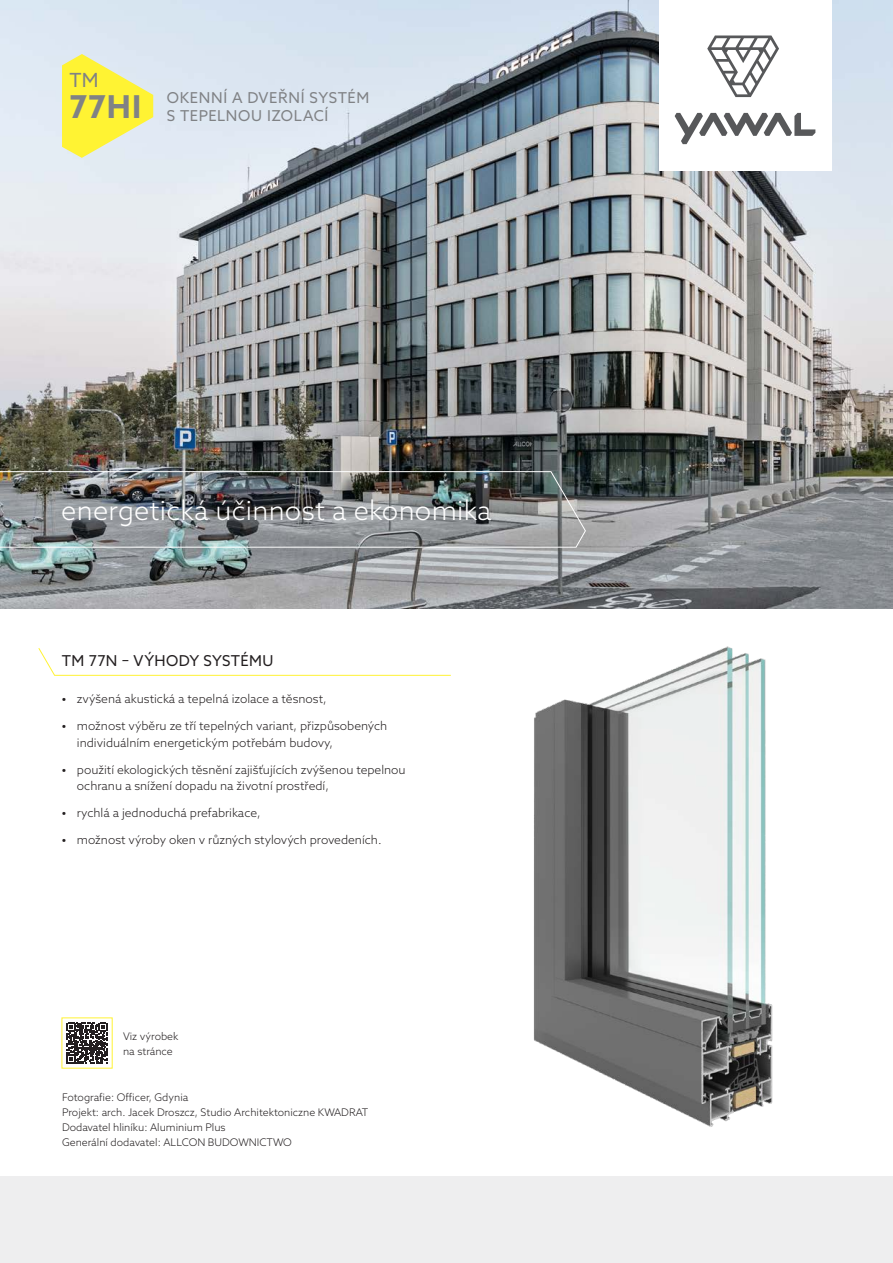
<style>
.page{position:relative;width:893px;height:1263px;background:#fff}
.page>*{position:absolute;margin:0;border:0;box-sizing:border-box;transform-origin:0 0}
.t1{font:700 31.5px "Azo Sans";color:#808285}
.napis_w_ramce_na_obrazku{font:300 27px "Azo Sans";letter-spacing:.01em;color:#fff}
.t2{font:19.5px "Azo Sans";color:#808285}
.napis_obok_diamentu{font:15px "Azo Sans";letter-spacing:.04em;color:#808285}
.zalety_systemu{font:15px "Azo Sans";letter-spacing:.02em;color:#231f20}
.t3{font:300 12px/16.5px "Azo Sans";color:#231f20}
.opis_zdjecia{font:300 10.5px/15px "Azo Sans";color:#231f20}
.s1{font-weight:700}
</style>
<div class="page">
<img style="left:0;top:0;width:893px;height:608px">
<img style="left:0;top:471px;width:586px;height:77px">
<div style="left:659px;top:0;width:172px;height:171px;background:#fff"></div>
<svg style="left:707px;top:36px;width:72px;height:61px"></svg>
<svg style="left:675px;top:113px;width:140px;height:31px"></svg>
<div style="left:0;top:1176px;width:893px;height:87px;background:#eeeeef"></div>
<svg style="left:38px;top:648px;width:413px;height:28px"></svg>
<svg style="left:62px;top:54px;width:91px;height:104px;background:#f4ef72"></svg>
<img style="left:533px;top:646px;width:240px;height:481px">
<svg style="left:67px;top:1023px;width:40px;height:40px"></svg>
<h3 class="t2" style="left:69px;top:68px;width:31px">TM</h3>
<h1 class="t1" style="left:69px;top:86px;width:73px">77HI</h1>
<p class="napis_obok_diamentu" style="left:167px;top:88px;width:204px">OKENNÍ A DVEŘNÍ SYSTÉM</p>
<p class="napis_obok_diamentu" style="left:167px;top:106px;width:163px">S TEPELNOU IZOLACÍ</p>
<p class="napis_w_ramce_na_obrazku" style="left:61px;top:493px;width:432px">energetická účinnost a ekonomika</p>
<p class="zalety_systemu" style="left:62px;top:651px;width:213px">TM 77N – VÝHODY SYSTÉMU</p>
<p class="t3" style="left:62px;top:691px;width:266px"><span class="s1">•</span> zvýšená akustická a tepelná izolace a těsnost,</p>
<p class="t3" style="left:77px;top:718px;width:312px;text-indent:-15px"><span class="s1">•</span> možnost výběru ze tří tepelných variant, přizpůsobených individuálním energetickým potřebám budovy,</p>
<p class="t3" style="left:77px;top:761px;width:330px;text-indent:-15px"><span class="s1">•</span> použití ekologických těsnění zajišťujících zvýšenou tepelnou ochranu a snížení dopadu na životní prostředí,</p>
<p class="t3" style="left:62px;top:805px;width:200px"><span class="s1">•</span> rychlá a jednoduchá prefabrikace,</p>
<p class="t3" style="left:62px;top:832px;width:321px"><span class="s1">•</span> možnost výroby oken v různých stylových provedeních.</p>
<p class="opis_zdjecia" style="left:123px;top:1028px;width:57px">Viz výrobek na stránce</p>
<p class="opis_zdjecia" style="left:62px;top:1090px;width:308px">Fotografie: Officer, Gdynia<br>Projekt: arch. Jacek Droszcz, Studio Architektoniczne KWADRAT Dodavatel hliníku: Aluminium Plus<br>Generální dodavatel: ALLCON BUDOWNICTWO</p>
</div>
